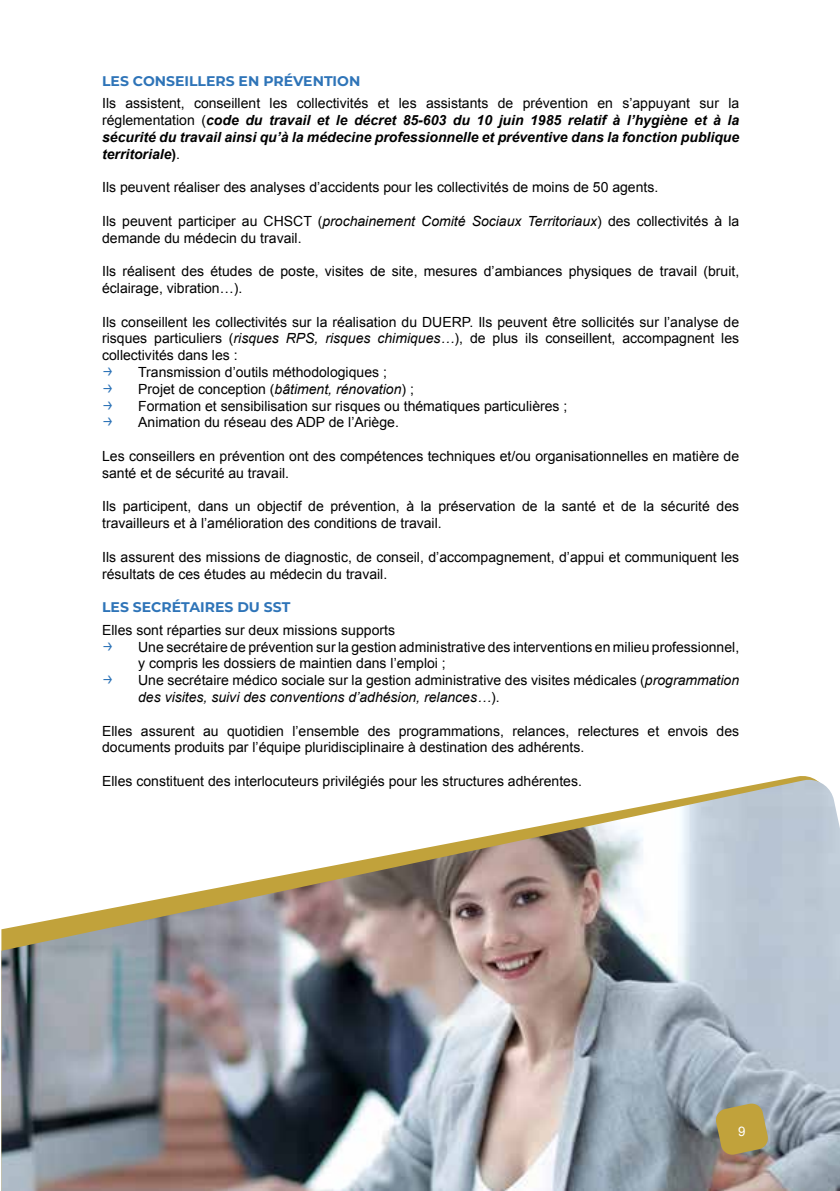
<style>
.page{position:relative;width:840px;height:1191px;background:#fff}
.page>*{position:absolute;margin:0;border:0;box-sizing:border-box;transform-origin:0 0}
.t1{font:14px/16.8px "Arial";color:#000}
.t2{font:italic 700 14px/16.8px "Arial";color:#000;text-align:justify}
.t3{font:700 14px "Montserrat";color:#2e74b8}
.t4{font:13.2px "Arial";color:#fff}
.s1{font-weight:400;font-style:normal}
.s2{font-style:normal}
.s3{font-style:italic}
.s4{font-family:"Montserrat";font-size:20px;color:#2e74b8}
</style>
<div class="page">
<img style="left:1px;top:780px;width:838px;height:411px">
<svg style="left:714px;top:1102px;width:54px;height:53px;background:#b19c53"></svg>
<p class="t3" style="left:102px;top:71px;width:259px">LES CONSEILLERS EN PRÉVENTION</p>
<p class="t2" style="left:102px;top:95px;width:638px"><span class="s1">Ils assistent, conseillent les collectivités et les assistants de prévention en s’appuyant sur la réglementation (</span>code du travail et le décret 85-603 du 10 juin 1985 relatif à l’hygiène et à la sécurité du travail ainsi qu’à la médecine professionnelle et préventive dans la fonction publique territoriale<span class="s2">)</span><span class="s1">.</span></p>
<p class="t1" style="left:102px;top:179px;width:557px">Ils peuvent réaliser des analyses d’accidents pour les collectivités de moins de 50 agents.</p>
<p class="t1" style="left:102px;top:213px;width:638px">Ils peuvent participer au CHSCT (<span class="s3">prochainement Comité Sociaux Territoriaux</span>) des collectivités à la demande du médecin du travail.</p>
<p class="t1" style="left:102px;top:263px;width:638px">Ils réalisent des études de poste, visites de site, mesures d’ambiances physiques de travail (bruit, éclairage, vibration…).</p>
<p class="t1" style="left:102px;top:313px;width:638px;text-align:justify">Ils conseillent les collectivités sur la réalisation du DUERP. Ils peuvent être sollicités sur l’analyse de risques particuliers (<span class="s3">risques RPS, risques chimiques…</span>), de plus ils conseillent, accompagnent les collectivités dans les :</p>
<p class="t1" style="left:102px;top:364px;width:286px"><span class="s4">→</span> Transmission d’outils méthodologiques ;</p>
<p class="t1" style="left:102px;top:381px;width:313px"><span class="s4">→</span> Projet de conception (<span class="s3">bâtiment, rénovation</span>) ;</p>
<p class="t1" style="left:102px;top:397px;width:466px"><span class="s4">→</span> Formation et sensibilisation sur risques ou thématiques particulières ;</p>
<p class="t1" style="left:102px;top:414px;width:298px"><span class="s4">→</span> Animation du réseau des ADP de l’Ariège.</p>
<p class="t1" style="left:102px;top:448px;width:638px">Les conseillers en prévention ont des compétences techniques et/ou organisationnelles en matière de santé et de sécurité au travail.</p>
<p class="t1" style="left:102px;top:498px;width:638px">Ils participent, dans un objectif de prévention, à la préservation de la santé et de la sécurité des travailleurs et à l’amélioration des conditions de travail.</p>
<p class="t1" style="left:102px;top:549px;width:638px">Ils assurent des missions de diagnostic, de conseil, d’accompagnement, d’appui et communiquent les résultats de ces études au médecin du travail.</p>
<p class="t3" style="left:102px;top:597px;width:189px">LES SECRÉTAIRES DU SST</p>
<p class="t1" style="left:102px;top:621px;width:294px">Elles sont réparties sur deux missions supports</p>
<p class="t1" style="left:138px;top:638px;width:602px;text-indent:-36px"><span class="s4">→</span> Une secrétaire de prévention sur la gestion administrative des interventions en milieu professionnel, y compris les dossiers de maintien dans l’emploi ;</p>
<p class="t1" style="left:138px;top:672px;width:602px;text-indent:-36px"><span class="s4">→</span> Une secrétaire médico sociale sur la gestion administrative des visites médicales (<span class="s3">programmation des visites, suivi des conventions d’adhésion, relances…</span>).</p>
<p class="t1" style="left:102px;top:722px;width:638px">Elles assurent au quotidien l’ensemble des programmations, relances, relectures et envois des documents produits par l’équipe pluridisciplinaire à destination des adhérents.</p>
<p class="t1" style="left:102px;top:773px;width:481px">Elles constituent des interlocuteurs privilégiés pour les structures adhérentes.</p>
<p class="t4" style="left:737px;top:1122px;width:9px">9</p>
</div>
